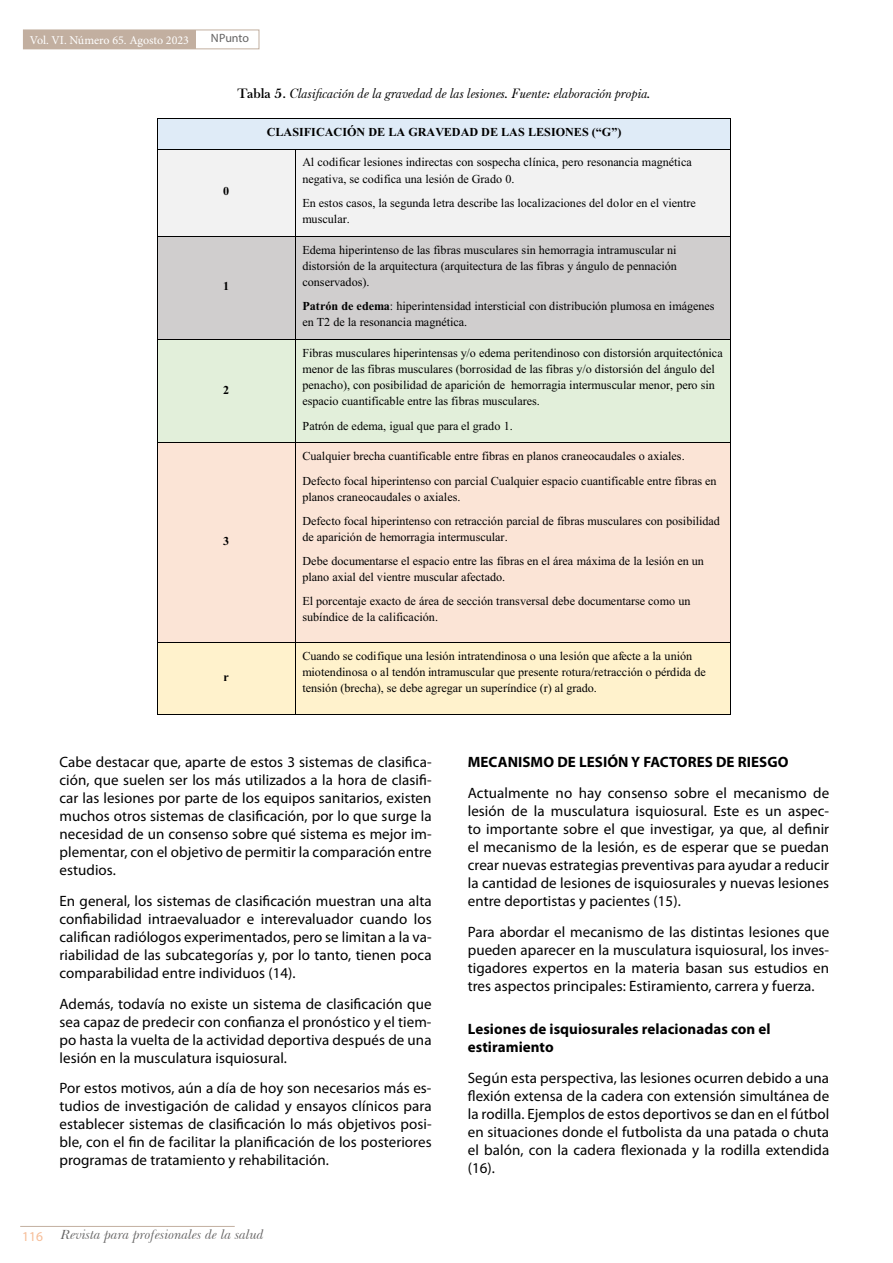
<style>
.page{position:relative;width:893px;height:1263px;background:#fff}
.page>*{position:absolute;margin:0;border:0;box-sizing:border-box;transform-origin:0 0}
.t1{font:15px/18px "Myriad Pro";letter-spacing:.005em;color:#000;text-align:justify}
.t2{font:700 15px/18px "Myriad Pro";letter-spacing:.005em;color:#000}
.t3{font:italic 13.5px "Baskerville F";color:#000}
.t4{font:italic 13.5px "Baskerville BT";color:#646363}
.t5{font:13.5px "Myriad Pro";color:#f6bc96}
.t6{font:12.15px/16px "Times New Roman";color:#000}
.t7{font:700 12.15px "Times New Roman";color:#000}
.t8{font:12px "Minion Pro";letter-spacing:-.005em;color:#fff}
.t9{font:12px "Myriad Pro";letter-spacing:-.005em;color:#646363}
.s1{font-weight:700;font-style:normal}
.s2{font-weight:700}
</style>
<div class="page">
<div style="left:23px;top:30px;width:236px;height:19px;border:1px solid #c2afa0"></div>
<div style="left:23px;top:30px;width:173px;height:19px;background:#c2afa0"></div>
<hr style="left:20px;top:1226px;width:215px;height:1px;background:#c2afa0">
<div style="left:158px;top:118px;width:573px;height:31px;background:#dfebf7"></div>
<hr style="left:158px;top:118px;width:573px;height:1px;background:#000">
<hr style="left:157px;top:118px;width:1px;height:31px;background:#000">
<hr style="left:731px;top:118px;width:1px;height:31px;background:#000">
<div style="left:158px;top:149px;width:137px;height:87px;background:#f2f2f2"></div>
<div style="left:296px;top:149px;width:435px;height:87px;background:#f2f2f2"></div>
<hr style="left:158px;top:149px;width:137px;height:1px;background:#000">
<hr style="left:296px;top:149px;width:435px;height:1px;background:#000">
<hr style="left:157px;top:149px;width:1px;height:87px;background:#000">
<hr style="left:295px;top:149px;width:1px;height:87px;background:#000">
<hr style="left:731px;top:149px;width:1px;height:87px;background:#000">
<div style="left:158px;top:237px;width:137px;height:102px;background:#d0cece"></div>
<div style="left:296px;top:237px;width:435px;height:102px;background:#d0cece"></div>
<hr style="left:158px;top:236px;width:137px;height:1px;background:#000">
<hr style="left:296px;top:236px;width:435px;height:1px;background:#000">
<hr style="left:157px;top:237px;width:1px;height:102px;background:#000">
<hr style="left:295px;top:237px;width:1px;height:102px;background:#000">
<hr style="left:731px;top:237px;width:1px;height:102px;background:#000">
<div style="left:158px;top:340px;width:137px;height:103px;background:#e2efda"></div>
<div style="left:296px;top:340px;width:435px;height:103px;background:#e2efda"></div>
<hr style="left:158px;top:339px;width:137px;height:1px;background:#000">
<hr style="left:296px;top:339px;width:435px;height:1px;background:#000">
<hr style="left:157px;top:340px;width:1px;height:103px;background:#000">
<hr style="left:295px;top:340px;width:1px;height:103px;background:#000">
<hr style="left:731px;top:340px;width:1px;height:103px;background:#000">
<div style="left:158px;top:443px;width:137px;height:200px;background:#fbe4d6"></div>
<div style="left:296px;top:443px;width:435px;height:200px;background:#fbe4d6"></div>
<hr style="left:158px;top:443px;width:137px;height:1px;background:#000">
<hr style="left:296px;top:443px;width:435px;height:1px;background:#000">
<hr style="left:157px;top:443px;width:1px;height:200px;background:#000">
<hr style="left:295px;top:443px;width:1px;height:200px;background:#000">
<hr style="left:731px;top:443px;width:1px;height:200px;background:#000">
<div style="left:158px;top:643px;width:137px;height:71px;background:#fff2cc"></div>
<div style="left:296px;top:643px;width:435px;height:71px;background:#fff2cc"></div>
<hr style="left:158px;top:643px;width:137px;height:1px;background:#000">
<hr style="left:296px;top:643px;width:435px;height:1px;background:#000">
<hr style="left:157px;top:643px;width:1px;height:71px;background:#000">
<hr style="left:158px;top:714px;width:137px;height:1px;background:#000">
<hr style="left:295px;top:643px;width:1px;height:71px;background:#000">
<hr style="left:296px;top:714px;width:435px;height:1px;background:#000">
<hr style="left:731px;top:643px;width:1px;height:71px;background:#000">
<p class="t8" style="left:30px;top:32px;width:161px">Vol. VI. Número 65. Agosto 2023</p>
<p class="t9" style="left:211px;top:30px;width:40px">NPunto</p>
<p class="t7" style="left:223px;top:182px;width:8px">0</p>
<p class="t3" style="left:237px;top:86px;width:415px"><span class="s1">Tabla 5.</span> Clasificación de la gravedad de las lesiones. Fuente: elaboración propia.</p>
<p class="t7" style="left:267px;top:123px;width:356px">CLASIFICACIÓN DE LA GRAVEDAD DE LAS LESIONES (“G”)</p>
<p class="t6" style="left:302px;top:155px;width:391px">Al codificar lesiones indirectas con sospecha clínica, pero resonancia magnética negativa, se codifica una lesión de Grado 0.</p>
<p class="t6" style="left:302px;top:196px;width:395px">En estos casos, la segunda letra describe las localizaciones del dolor en el vientre muscular.</p>
<p class="t7" style="left:223px;top:277px;width:8px">1</p>
<p class="t7" style="left:223px;top:381px;width:8px">2</p>
<p class="t7" style="left:223px;top:532px;width:8px">3</p>
<p class="t6" style="left:302px;top:243px;width:376px;text-align:justify">Edema hiperintenso de las fibras musculares sin hemorragia intramuscular ni distorsión de la arquitectura (arquitectura de las fibras y ángulo de pennación conservados).</p>
<p class="t6" style="left:302px;top:299px;width:414px"><span class="s2">Patrón de edema</span>: hiperintensidad intersticial con distribución plumosa en imágenes en T2 de la resonancia magnética.</p>
<p class="t6" style="left:302px;top:346px;width:422px">Fibras musculares hiperintensas y/o edema peritendinoso con distorsión arquitectónica menor de las fibras musculares (borrosidad de las fibras y/o distorsión del ángulo del penacho), con posibilidad de aparición de hemorragia intermuscular menor, pero sin espacio cuantificable entre las fibras musculares.</p>
<p class="t6" style="left:302px;top:419px;width:212px">Patrón de edema, igual que para el grado 1.</p>
<p class="t6" style="left:302px;top:445px;width:416px;line-height:24.3px">Cualquier brecha cuantificable entre fibras en planos craneocaudales o axiales.<br>Defecto focal hiperintenso con parcial Cualquier espacio cuantificable entre fibras en</p>
<p class="t6" style="left:302px;top:486px;width:419px;line-height:24.2px">planos craneocaudales o axiales.<br>Defecto focal hiperintenso con retracción parcial de fibras musculares con posibilidad</p>
<p class="t6" style="left:302px;top:526px;width:403px;line-height:24.2px">de aparición de hemorragia intermuscular.<br>Debe documentarse el espacio entre las fibras en el área máxima de la lesión en un</p>
<p class="t6" style="left:302px;top:566px;width:390px;line-height:24.2px">plano axial del vientre muscular afectado.<br>El porcentaje exacto de área de sección transversal debe documentarse como un</p>
<p class="t6" style="left:302px;top:610px;width:137px">subíndice de la calificación.</p>
<p class="t7" style="left:224px;top:668px;width:7px">r</p>
<p class="t6" style="left:302px;top:649px;width:405px">Cuando se codifique una lesión intratendinosa o una lesión que afecte a la unión miotendinosa o al tendón intramuscular que presente rotura/retracción o pérdida de tensión (brecha), se debe agregar un superíndice (r) al grado.</p>
<p class="t1" style="left:60px;top:753px;width:374px">Cabe destacar que, aparte de estos 3 sistemas de clasifica&shy;ción, que suelen ser los más utilizados a la hora de clasifi&shy;car las lesiones por parte de los equipos sanitarios, existen muchos otros sistemas de clasificación, por lo que surge la necesidad de un consenso sobre qué sistema es mejor im&shy;plementar, con el objetivo de permitir la comparación entre estudios.</p>
<p class="t1" style="left:60px;top:892px;width:374px">En general, los sistemas de clasificación muestran una alta confiabilidad intraevaluador e interevaluador cuando los califican radiólogos experimentados, pero se limitan a la va&shy;riabilidad de las subcategorías y, por lo tanto, tienen poca comparabilidad entre individuos (14).</p>
<p class="t1" style="left:60px;top:994px;width:374px">Además, todavía no existe un sistema de clasificación que sea capaz de predecir con confianza el pronóstico y el tiem&shy;po hasta la vuelta de la actividad deportiva después de una lesión en la musculatura isquiosural.</p>
<p class="t1" style="left:60px;top:1079px;width:374px">Por estos motivos, aún a día de hoy son necesarios más es&shy;tudios de investigación de calidad y ensayos clínicos para establecer sistemas de clasificación lo más objetivos posi&shy;ble, con el fin de facilitar la planificación de los posteriores programas de tratamiento y rehabilitación.</p>
<p class="t5" style="left:22px;top:1228px;width:22px">116</p>
<p class="t4" style="left:61px;top:1227px;width:205px">Revista para profesionales de la salud</p>
<p class="t2" style="left:468px;top:753px;width:322px">MECANISMO DE LESIÓN Y FACTORES DE RIESGO</p>
<p class="t1" style="left:468px;top:784px;width:363px">Actualmente no hay consenso sobre el mecanismo de lesión de la musculatura isquiosural. Este es un aspec&shy;to importante sobre el que investigar, ya que, al definir el mecanismo de la lesión, es de esperar que se puedan crear nuevas estrategias preventivas para ayudar a reducir la cantidad de lesiones de isquiosurales y nuevas lesiones entre deportistas y pacientes (15).</p>
<p class="t1" style="left:468px;top:922px;width:363px">Para abordar el mecanismo de las distintas lesiones que pueden aparecer en la musculatura isquiosural, los inves&shy;tigadores expertos en la materia basan sus estudios en tres aspectos principales: Estiramiento, carrera y fuerza.</p>
<p class="t2" style="left:468px;top:1020px;width:304px">Lesiones de isquiosurales relacionadas con el estiramiento</p>
<p class="t1" style="left:468px;top:1069px;width:363px">Según esta perspectiva, las lesiones ocurren debido a una flexión extensa de la cadera con extensión simultánea de la rodilla. Ejemplos de estos deportivos se dan en el fútbol en situaciones donde el futbolista da una patada o chuta el balón, con la cadera flexionada y la rodilla extendida (16).</p>
</div>
